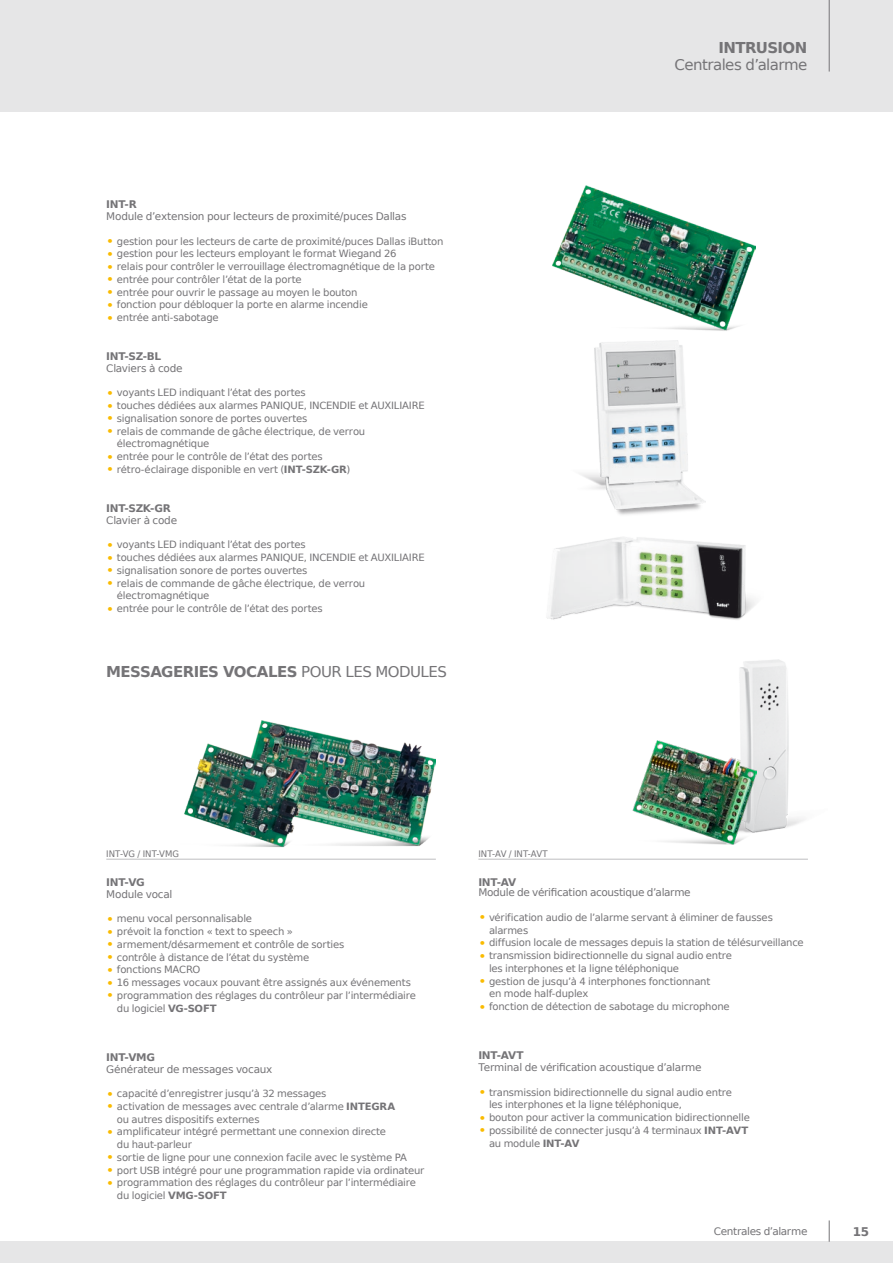
<style>
.page{position:relative;width:893px;height:1263px;background:#fff}
.page>*{position:absolute;margin:0;border:0;box-sizing:border-box;transform-origin:0 0}
._01_-_GRUPY_PRODUKTÓ{font:700 15px "Prima Sans EU";letter-spacing:-.04em;color:#757477}
._02_-_HEAD{font:15px "Prima Sans EU";letter-spacing:-.035em;color:#757477}
._01_-_HEAD{font:700 15px "Prima Sans EU";letter-spacing:-.035em;color:#757477}
.t1{font:700 12px "Prima Sans EU";color:#757477}
._04_-_PRODUKT_-_NAZW{font:10.5px "Prima Sans EU";letter-spacing:-.025em;color:#757477}
._03_-_PRODUKT_-_SYMB{font:700 10.5px "Prima Sans EU";letter-spacing:-.035em;color:#757477}
._03_-_STOPKA{font:10.5px "Prima Sans EU";letter-spacing:-.03em;color:#757477}
.t2{font:10.05px/12.8px "Prima Sans EU";letter-spacing:-.02em;color:#757477}
._07_-_PODPIS_FOTKA{font:9px "Prima Sans EU";color:#757477;scale:.95 1}
.s1{font-size:13.5px;color:#fabb00}
.s2{font-weight:700}
.s3{font-weight:400}
</style>
<div class="page">
<div style="left:0;top:0;width:893px;height:112px;background:#e6e6e7"></div>
<div style="left:0;top:1242px;width:893px;height:21px;background:#e6e6e7"></div>
<svg style="left:829px;top:1220px;width:1px;height:22px"></svg>
<hr style="left:829px;top:0;width:1px;height:72px;background:#757477">
<img style="left:553px;top:186px;width:202px;height:145px">
<hr style="left:106px;top:859px;width:330px;height:1px;background:#bebec0">
<img style="left:580px;top:341px;width:126px;height:174px">
<img style="left:547px;top:537px;width:208px;height:83px">
<img style="left:255px;top:721px;width:181px;height:125px">
<img style="left:184px;top:743px;width:133px;height:104px">
<hr style="left:478px;top:859px;width:330px;height:1px;background:#bebec0">
<img style="left:739px;top:659px;width:66px;height:174px">
<img style="left:632px;top:740px;width:124px;height:104px">
<p class="_03_-_PRODUKT_-_SYMB" style="left:106px;top:197px;width:32px">INT-R</p>
<p class="_04_-_PRODUKT_-_NAZW" style="left:106px;top:209px;width:302px">Module d’extension pour lecteurs de proximité/puces Dallas</p>
<p class="t2" style="left:106px;top:234px;width:339px"><span class="s1">•</span> gestion pour les lecteurs de carte de proximité/puces Dallas iButton</p>
<p class="t2" style="left:106px;top:247px;width:292px"><span class="s1">•</span> gestion pour les lecteurs employant le format Wiegand 26</p>
<p class="t2" style="left:106px;top:260px;width:330px"><span class="s1">•</span> relais pour contrôler le verrouillage électromagnétique de la porte</p>
<p class="t2" style="left:106px;top:272px;width:197px"><span class="s1">•</span> entrée pour contrôler l’état de la porte</p>
<p class="t2" style="left:106px;top:285px;width:253px"><span class="s1">•</span> entrée pour ouvrir le passage au moyen le bouton</p>
<p class="t2" style="left:106px;top:298px;width:263px"><span class="s1">•</span> fonction pour débloquer la porte en alarme incendie</p>
<p class="t2" style="left:106px;top:311px;width:114px"><span class="s1">•</span> entrée anti-sabotage</p>
<p class="_03_-_PRODUKT_-_SYMB" style="left:106px;top:349px;width:56px">INT-SZ-BL</p>
<p class="_04_-_PRODUKT_-_NAZW" style="left:106px;top:361px;width:78px">Claviers à code</p>
<p class="t2" style="left:106px;top:386px;width:201px"><span class="s1">•</span> voyants LED indiquant l’état des portes</p>
<p class="t2" style="left:106px;top:399px;width:320px"><span class="s1">•</span> touches dédiées aux alarmes PANIQUE, INCENDIE et AUXILIAIRE</p>
<p class="t2" style="left:106px;top:412px;width:203px"><span class="s1">•</span> signalisation sonore de portes ouvertes</p>
<p class="t2" style="left:117px;top:424px;width:250px;text-indent:-11px"><span class="s1">•</span> relais de commande de gâche électrique, de verrou électromagnétique</p>
<p class="t2" style="left:106px;top:450px;width:218px"><span class="s1">•</span> entrée pour le contrôle de l’état des portes</p>
<p class="t2" style="left:106px;top:463px;width:246px"><span class="s1">•</span> rétro-éclairage disponible en vert (<span class="s2">INT-SZK-GR</span>)</p>
<p class="_03_-_PRODUKT_-_SYMB" style="left:106px;top:501px;width:66px">INT-SZK-GR</p>
<p class="_04_-_PRODUKT_-_NAZW" style="left:106px;top:513px;width:72px">Clavier à code</p>
<p class="t2" style="left:106px;top:538px;width:201px"><span class="s1">•</span> voyants LED indiquant l’état des portes</p>
<p class="t2" style="left:106px;top:551px;width:320px"><span class="s1">•</span> touches dédiées aux alarmes PANIQUE, INCENDIE et AUXILIAIRE</p>
<p class="t2" style="left:106px;top:564px;width:203px"><span class="s1">•</span> signalisation sonore de portes ouvertes</p>
<p class="t2" style="left:117px;top:576px;width:250px;text-indent:-11px"><span class="s1">•</span> relais de commande de gâche électrique, de verrou électromagnétique</p>
<p class="t2" style="left:106px;top:602px;width:218px"><span class="s1">•</span> entrée pour le contrôle de l’état des portes</p>
<p class="_01_-_GRUPY_PRODUKTÓ" style="left:106px;top:661px;width:342px">MESSAGERIES VOCALES <span class="s3">POUR LES MODULES</span></p>
<p class="_07_-_PODPIS_FOTKA" style="left:106px;top:847px;width:78px">INT-VG / INT-VMG</p>
<p class="_07_-_PODPIS_FOTKA" style="left:478px;top:847px;width:75px">INT-AV / INT-AVT</p>
<p class="_01_-_HEAD" style="left:718px;top:38px;width:91px">INTRUSION</p>
<p class="_02_-_HEAD" style="left:674px;top:54px;width:134px">Centrales d’alarme</p>
<p class="_03_-_PRODUKT_-_SYMB" style="left:106px;top:874px;width:40px">INT-VG</p>
<p class="_04_-_PRODUKT_-_NAZW" style="left:106px;top:886px;width:68px">Module vocal</p>
<p class="t2" style="left:106px;top:912px;width:147px"><span class="s1">•</span> menu vocal personnalisable</p>
<p class="t2" style="left:106px;top:925px;width:188px"><span class="s1">•</span> prévoit la fonction « text to speech »</p>
<p class="t2" style="left:106px;top:937px;width:240px"><span class="s1">•</span> armement/désarmement et contrôle de sorties</p>
<p class="t2" style="left:106px;top:950px;width:204px"><span class="s1">•</span> contrôle à distance de l’état du système</p>
<p class="t2" style="left:106px;top:963px;width:96px"><span class="s1">•</span> fonctions MACRO</p>
<p class="t2" style="left:106px;top:976px;width:306px"><span class="s1">•</span> 16 messages vocaux pouvant être assignés aux événements</p>
<p class="t2" style="left:117px;top:988px;width:301px;text-indent:-11px"><span class="s1">•</span> programmation des réglages du contrôleur par l’intermédiaire du logiciel <span class="s2">VG-SOFT</span></p>
<p class="_03_-_PRODUKT_-_SYMB" style="left:106px;top:1049px;width:50px">INT-VMG</p>
<p class="_04_-_PRODUKT_-_NAZW" style="left:106px;top:1061px;width:168px">Générateur de messages vocaux</p>
<p class="t2" style="left:106px;top:1087px;width:222px"><span class="s1">•</span> capacité d’enregistrer jusqu’à 32 messages</p>
<p class="t2" style="left:117px;top:1100px;width:280px;text-indent:-11px"><span class="s1">•</span> activation de messages avec centrale d’alarme <span class="s2">INTEGRA </span>ou autres dispositifs externes</p>
<p class="t2" style="left:117px;top:1125px;width:271px;text-indent:-11px"><span class="s1">•</span> amplificateur intégré permettant une connexion directe du haut-parleur</p>
<p class="t2" style="left:106px;top:1151px;width:302px"><span class="s1">•</span> sortie de ligne pour une connexion facile avec le système PA</p>
<p class="t2" style="left:106px;top:1163px;width:320px"><span class="s1">•</span> port USB intégré pour une programmation rapide via ordinateur</p>
<p class="t2" style="left:117px;top:1176px;width:301px;text-indent:-11px"><span class="s1">•</span> programmation des réglages du contrôleur par l’intermédiaire du logiciel <span class="s2">VMG-SOFT</span></p>
<p class="_03_-_PRODUKT_-_SYMB" style="left:478px;top:874px;width:39px">INT-AV</p>
<p class="_04_-_PRODUKT_-_NAZW" style="left:478px;top:885px;width:214px">Module de vérification acoustique d’alarme</p>
<p class="t2" style="left:489px;top:910px;width:285px;text-indent:-11px"><span class="s1">•</span> vérification audio de l’alarme servant à éliminer de fausses alarmes</p>
<p class="t2" style="left:478px;top:936px;width:327px"><span class="s1">•</span> diffusion locale de messages depuis la station de télésurveillance</p>
<p class="t2" style="left:489px;top:949px;width:245px;text-indent:-11px"><span class="s1">•</span> transmission bidirectionnelle du signal audio entre les interphones et la ligne téléphonique</p>
<p class="t2" style="left:489px;top:974px;width:223px;text-indent:-11px"><span class="s1">•</span> gestion de jusqu’à 4 interphones fonctionnant en mode half-duplex</p>
<p class="t2" style="left:478px;top:1000px;width:253px"><span class="s1">•</span> fonction de détection de sabotage du microphone</p>
<p class="_03_-_PRODUKT_-_SYMB" style="left:478px;top:1048px;width:47px">INT-AVT</p>
<p class="_04_-_PRODUKT_-_NAZW" style="left:478px;top:1060px;width:225px">Terminal de vérification acoustique d’alarme</p>
<p class="t2" style="left:489px;top:1085px;width:245px;text-indent:-11px"><span class="s1">•</span> transmission bidirectionnelle du signal audio entre les interphones et la ligne téléphonique,</p>
<p class="t2" style="left:478px;top:1111px;width:273px"><span class="s1">•</span> bouton pour activer la communication bidirectionnelle</p>
<p class="t2" style="left:489px;top:1124px;width:261px;text-indent:-11px"><span class="s1">•</span> possibilité de connecter jusqu’à 4 terminaux <span class="s2">INT-AVT </span>au module <span class="s2">INT-AV</span></p>
<p class="_03_-_STOPKA" style="left:714px;top:1224px;width:95px">Centrales d’alarme</p>
<p class="t1" style="left:853px;top:1223px;width:18px">15</p>
</div>
